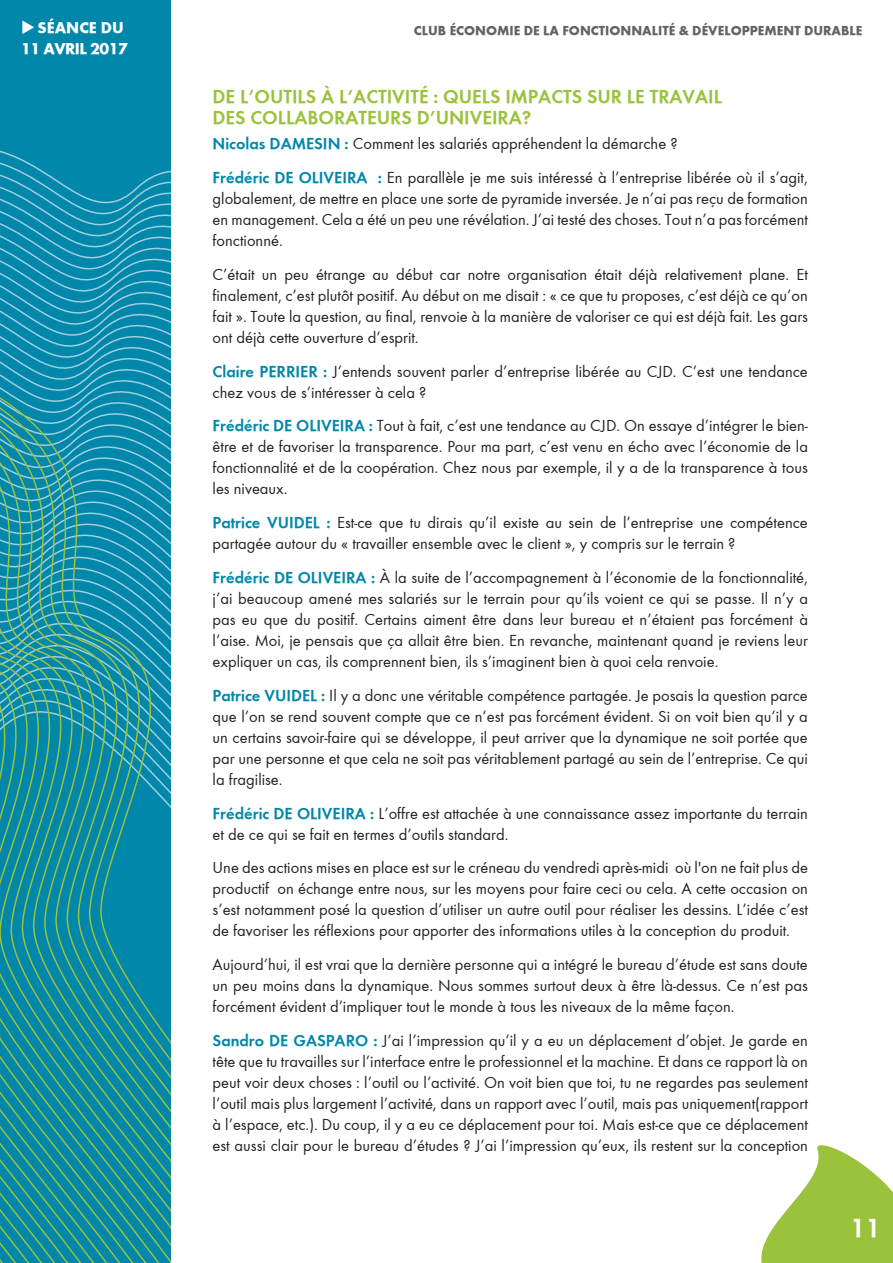
<style>
.page{position:relative;width:893px;height:1263px;background:#fff}
.page>*{position:absolute;margin:0;border:0;box-sizing:border-box;transform-origin:0 0}
.t1{font:700 27px "Function";color:#fff}
.t2{font:700 19.5px/21px "Function";color:#9ac23b}
.t3{font:16.5px/21px "Function";color:#231f20;text-align:justify}
.t4{font:16.2px "Function LH Heavy";letter-spacing:-.03em;color:#fff}
.t5{font:16.2px "Function LH Heavy";color:#fff}
.t6{font:13.5px "Function LH Heavy";color:#636366}
.s1{font-weight:700;color:#0087aa}
</style>
<div class="page">
<svg style="left:761px;top:1145px;width:132px;height:118px"></svg>
<svg style="left:0;top:0;width:170px;height:1263px;background:#1590a5"></svg>
<p class="t5" style="left:21px;top:18px;width:104px">◆SÉANCE DU</p>
<p class="t6" style="left:414px;top:22px;width:450px">CLUB ÉCONOMIE DE LA FONCTIONNALITÉ &amp; DÉVELOPPEMENT DURABLE</p>
<p class="t4" style="left:21px;top:39px;width:108px">11 AVRIL 2017</p>
<p class="t2" style="left:213px;top:86px;width:511px">DE L’OUTILS À L’ACTIVITÉ : QUELS IMPACTS SUR LE TRAVAIL<br>DES COLLABORATEURS D’UNIVEIRA?</p>
<p class="t3" style="left:213px;top:133px;width:466px"><span class="s1">Nicolas DAMESIN :</span> Comment les salariés appréhendent la démarche ?</p>
<p class="t3" style="left:213px;top:167px;width:597px"><span class="s1">Frédéric DE OLIVEIRA :</span> En parallèle je me suis intéressé à l’entreprise libérée où il s’agit, globalement, de mettre en place une sorte de pyramide inversée. Je n’ai pas reçu de formation en management. Cela a été un peu une révélation. J’ai testé des choses. Tout n’a pas forcément fonctionné.</p>
<p class="t3" style="left:213px;top:264px;width:597px">C’était un peu étrange au début car notre organisation était déjà relativement plane. Et finalement, c’est plutôt positif. Au début on me disait : « ce que tu proposes, c’est déjà ce qu’on fait ». Toute la question, au final, renvoie à la manière de valoriser ce qui est déjà fait. Les gars ont déjà cette ouverture d’esprit.</p>
<p class="t3" style="left:213px;top:361px;width:597px"><span class="s1">Claire PERRIER :</span> J’entends souvent parler d’entreprise libérée au CJD. C’est une tendance chez vous de s’intéresser à cela ?</p>
<p class="t3" style="left:213px;top:415px;width:597px"><span class="s1">Frédéric DE OLIVEIRA :</span> Tout à fait, c’est une tendance au CJD. On essaye d’intégrer le bien&shy;être et de favoriser la transparence. Pour ma part, c’est venu en écho avec l’économie de la fonctionnalité et de la coopération. Chez nous par exemple, il y a de la transparence à tous les niveaux.</p>
<p class="t3" style="left:213px;top:512px;width:597px"><span class="s1">Patrice VUIDEL :</span> Est-ce que tu dirais qu’il existe au sein de l’entreprise une compétence partagée autour du « travailler ensemble avec le client », y compris sur le terrain ?</p>
<p class="t3" style="left:213px;top:567px;width:597px"><span class="s1">Frédéric DE OLIVEIRA :</span> À la suite de l’accompagnement à l’économie de la fonctionnalité, j’ai beaucoup amené mes salariés sur le terrain pour qu’ils voient ce qui se passe. Il n’y a pas eu que du positif. Certains aiment être dans leur bureau et n’étaient pas forcément à l’aise. Moi, je pensais que ça allait être bien. En revanche, maintenant quand je reviens leur expliquer un cas, ils comprennent bien, ils s’imaginent bien à quoi cela renvoie.</p>
<p class="t3" style="left:213px;top:685px;width:597px"><span class="s1">Patrice VUIDEL :</span> Il y a donc une véritable compétence partagée. Je posais la question parce que l’on se rend souvent compte que ce n’est pas forcément évident. Si on voit bien qu’il y a un certains savoir-faire qui se développe, il peut arriver que la dynamique ne soit portée que par une personne et que cela ne soit pas véritablement partagé au sein de l’entreprise. Ce qui la fragilise.</p>
<p class="t3" style="left:213px;top:802px;width:597px"><span class="s1">Frédéric DE OLIVEIRA :</span> L’offre est attachée à une connaissance assez importante du terrain et de ce qui se fait en termes d’outils standard.</p>
<p class="t3" style="left:213px;top:857px;width:597px">Une des actions mises en place est sur le créneau du vendredi après-midi où l'on ne fait plus de productif on échange entre nous, sur les moyens pour faire ceci ou cela. A cette occasion on s’est notamment posé la question d’utiliser un autre outil pour réaliser les dessins. L’idée c’est de favoriser les réflexions pour apporter des informations utiles à la conception du produit.</p>
<p class="t3" style="left:213px;top:954px;width:597px">Aujourd’hui, il est vrai que la dernière personne qui a intégré le bureau d’étude est sans doute un peu moins dans la dynamique. Nous sommes surtout deux à être là-dessus. Ce n’est pas forcément évident d’impliquer tout le monde à tous les niveaux de la même façon.</p>
<p class="t3" style="left:213px;top:1030px;width:597px"><span class="s1">Sandro DE GASPARO :</span> J’ai l’impression qu’il y a eu un déplacement d’objet. Je garde en tête que tu travailles sur l’interface entre le professionnel et la machine. Et dans ce rapport là on peut voir deux choses : l’outil ou l’activité. On voit bien que toi, tu ne regardes pas seulement l’outil mais plus largement l’activité, dans un rapport avec l’outil, mais pas uniquement(rapport à l’espace, etc.). Du coup, il y a eu ce déplacement pour toi. Mais est-ce que ce déplacement est aussi clair pour le bureau d’études ? J’ai l’impression qu’eux, ils restent sur la conception</p>
<p class="t1" style="left:850px;top:1212px;width:32px">11</p>
</div>
